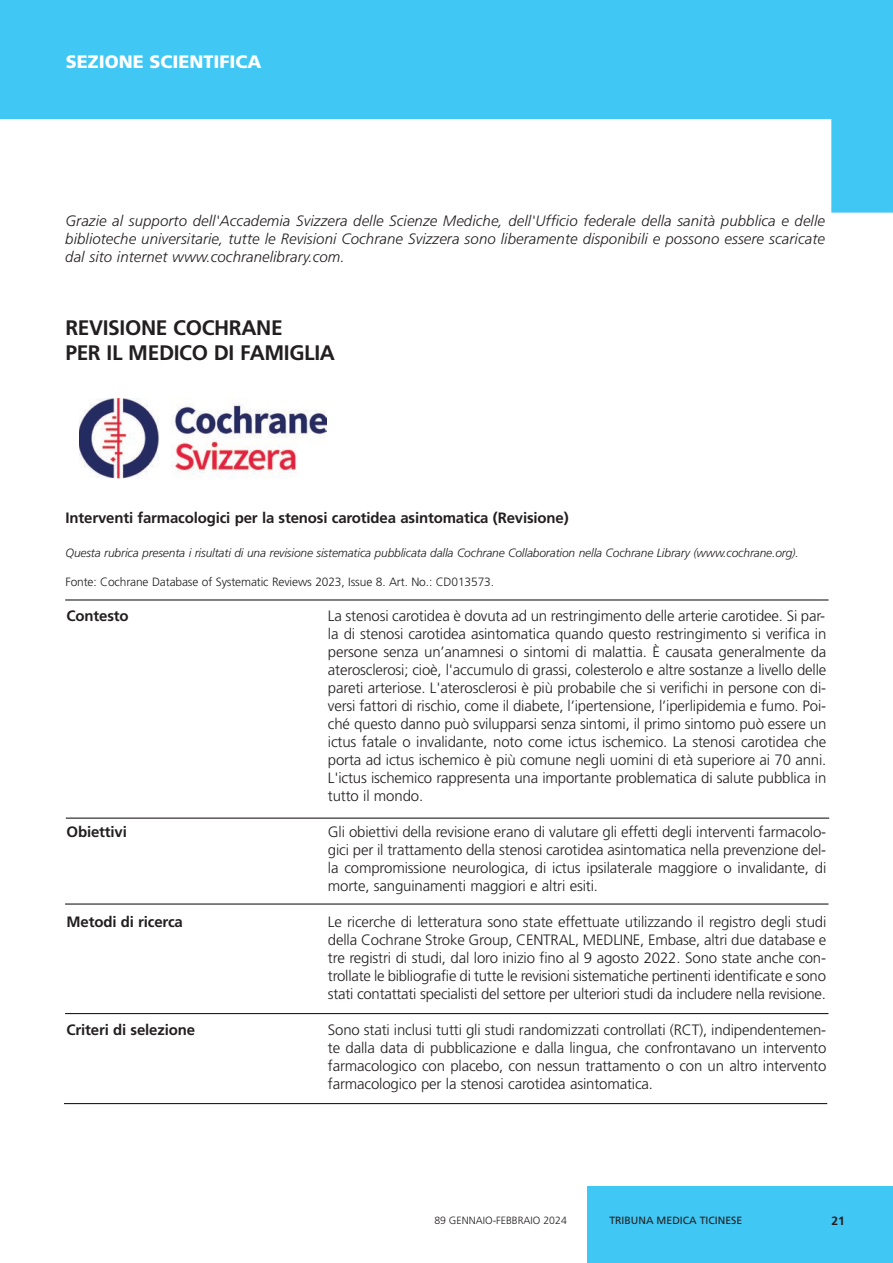
<style>
.page{position:relative;width:893px;height:1263px;background:#fff}
.page>*{position:absolute;margin:0;border:0;box-sizing:border-box;transform-origin:0 0}
.t1{font:700 21px/25.2px "Frutiger";letter-spacing:-.015em;color:#231f20}
.t2{font:900 18px "Frutiger";color:#fff}
.t3{font:300 15px/18px "Frutiger";letter-spacing:-.01em;color:#231f20;text-align:justify}
.t4{font:italic 300 15px/18px "Frutiger";letter-spacing:.005em;color:#231f20;text-align:justify}
.t5{font:700 15px "Frutiger";letter-spacing:-.01em;color:#231f20}
.t6{font:italic 300 12px "Frutiger";letter-spacing:-.01em;color:#231f20}
.t7{font:300 12px "Frutiger";letter-spacing:-.01em;color:#231f20}
.t8{font:700 12px "Frutiger";color:#231f20}
.t9{font:300 10.5px "Frutiger";color:#231f20}
.t10{font:10.5px "Frutiger";color:#231f20}
</style>
<div class="page">
<div style="left:588px;top:1186px;width:305px;height:77px;background:#40c7f4"></div>
<svg style="left:0;top:0;width:893px;height:213px;fill:#40c7f4"></svg>
<hr style="left:65px;top:599px;width:764px;height:1px;background:#231f20">
<hr style="left:66px;top:817px;width:763px;height:2px;background:#231f20">
<hr style="left:65px;top:903px;width:763px;height:1px;background:#231f20">
<hr style="left:65px;top:1013px;width:763px;height:1px;background:#231f20">
<hr style="left:65px;top:1103px;width:762px;height:1px;background:#231f20">
<img style="left:79px;top:398px;width:247px;height:81px">
<p class="t2" style="left:66px;top:51px;width:197px">SEZIONE SCIENTIFICA</p>
<p class="t4" style="left:65px;top:212px;width:761px">Grazie al supporto dell'Accademia Svizzera delle Scienze Mediche, dell'Ufficio federale della sanità pubblica e delle biblioteche universitarie, tutte le Revisioni Cochrane Svizzera sono liberamente disponibili e possono essere scaricate dal sito internet www.cochranelibrary.com.</p>
<h1 class="t1" style="left:65px;top:315px;width:271px">REVISIONE COCHRANE<br>PER IL MEDICO DI FAMIGLIA</h1>
<p class="t5" style="left:65px;top:509px;width:505px">Interventi farmacologici per la stenosi carotidea asintomatica (Revisione)</p>
<p class="t6" style="left:65px;top:546px;width:735px">Questa rubrica presenta i risultati di una revisione sistematica pubblicata dalla Cochrane Collaboration nella Cochrane Library (www.cochrane.org).</p>
<p class="t7" style="left:65px;top:575px;width:430px">Fonte: Cochrane Database of Systematic Reviews 2023, Issue 8. Art. No.: CD013573.</p>
<p class="t5" style="left:67px;top:606px;width:64px">Contesto</p>
<p class="t3" style="left:328px;top:607px;width:500px">La stenosi carotidea è dovuta ad un restringimento delle arterie carotidee. Si par&shy;la di stenosi carotidea asintomatica quando questo restringimento si verifica in persone senza un’anamnesi o sintomi di malattia. È causata generalmente da aterosclerosi; cioè, l'accumulo di grassi, colesterolo e altre sostanze a livello delle pareti arteriose. L'aterosclerosi è più probabile che si verifichi in persone con di&shy;versi fattori di rischio, come il diabete, l’ipertensione, l’iperlipidemia e fumo. Poi&shy;ché questo danno può svilupparsi senza sintomi, il primo sintomo può essere un ictus fatale o invalidante, noto come ictus ischemico. La stenosi carotidea che porta ad ictus ischemico è più comune negli uomini di età superiore ai 70 anni.<br>L'ictus ischemico rappresenta una importante problematica di salute pubblica in tutto il mondo.</p>
<p class="t5" style="left:67px;top:822px;width:62px">Obiettivi</p>
<p class="t3" style="left:328px;top:823px;width:500px">Gli obiettivi della revisione erano di valutare gli effetti degli interventi farmacolo&shy;gici per il trattamento della stenosi carotidea asintomatica nella prevenzione del&shy;la compromissione neurologica, di ictus ipsilaterale maggiore o invalidante, di morte, sanguinamenti maggiori e altri esiti.</p>
<p class="t5" style="left:67px;top:912px;width:118px">Metodi di ricerca</p>
<p class="t3" style="left:328px;top:913px;width:500px">Le ricerche di letteratura sono state effettuate utilizzando il registro degli studi della Cochrane Stroke Group, CENTRAL, MEDLINE, Embase, altri due database e tre registri di studi, dal loro inizio fino al 9 agosto 2022. Sono state anche con&shy;trollate le bibliografie di tutte le revisioni sistematiche pertinenti identificate e sono stati contattati specialisti del settore per ulteriori studi da includere nella revisione.</p>
<p class="t5" style="left:67px;top:1020px;width:130px">Criteri di selezione</p>
<p class="t3" style="left:328px;top:1021px;width:500px">Sono stati inclusi tutti gli studi randomizzati controllati (RCT), indipendentemen&shy;te dalla data di pubblicazione e dalla lingua, che confrontavano un intervento farmacologico con placebo, con nessun trattamento o con un altro intervento farmacologico per la stenosi carotidea asintomatica.</p>
<p class="t9" style="left:434px;top:1214px;width:134px">89 GENNAIO-FEBBRAIO 2024</p>
<p class="t10" style="left:609px;top:1214px;width:135px">TRIBUNA MEDICA TICINESE</p>
<p class="t8" style="left:831px;top:1214px;width:15px">21</p>
</div>
